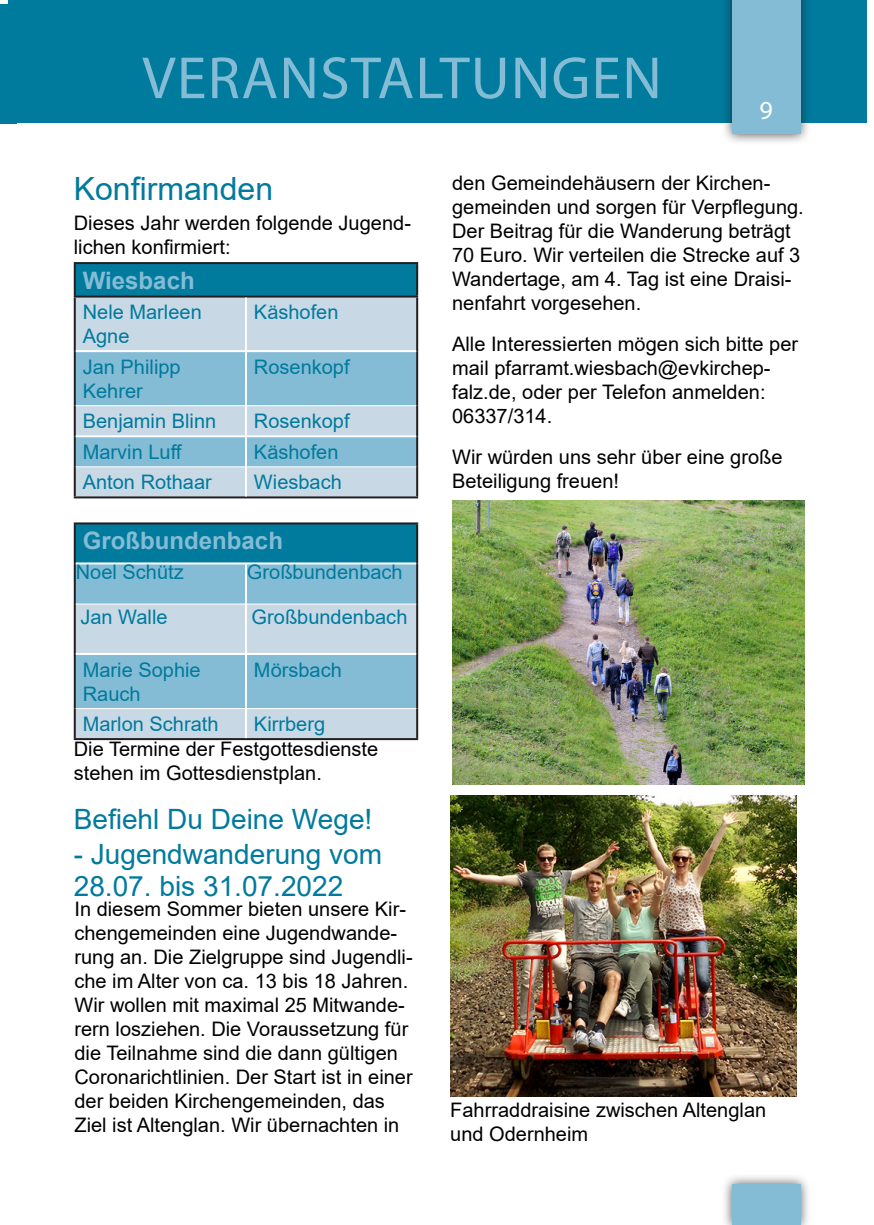
<style>
.page{position:relative;width:874px;height:1225px;background:#fff}
.page>*{position:absolute;margin:0;border:0;box-sizing:border-box;transform-origin:0 0}
.Seitenzahl{font:60px "Myriad Pro";letter-spacing:.02em;color:#84bcd5}
.Seitenzahl-2{font:32px "Arial";color:#007a9d}
.Seitenzahl-3{font:28px/32px "Arial";color:#007a9d}
.t1{font:26px "Myriad Pro";color:#fff}
.t2{font:700 24px "Arial";color:#84bcd5}
.Seitenzahl-4{font:20px/24px "Arial";color:#000}
.Seitenzahl-5{font:20px/24px "Arial";color:#007a9d}
</style>
<div class="page">
<div style="left:0;top:4px;width:17px;height:119px;background:#007a9d"></div>
<div style="left:8px;top:0;width:857px;height:123px;background:#007a9d"></div>
<div style="left:720px;top:1173px;width:90px;height:52px;background:#231f20;opacity:.75"></div>
<div style="left:731px;top:1184px;width:68px;height:40px;background:#84bcd5"></div>
<div style="left:720px;top:0;width:90px;height:145px;background:#231f20;opacity:.75"></div>
<div style="left:731px;top:0;width:68px;height:134px;background:#84bcd5"></div>
<div style="left:75px;top:263px;width:342px;height:33px;background:#007a9d"></div>
<div style="left:76px;top:297px;width:340px;height:199px;background:#c8d9e5"></div>
<svg style="left:76px;top:352px;width:340px;height:114px;background:#96c3d9"></svg>
<hr style="left:74px;top:262px;width:172px;height:2px;background:#231f20">
<hr style="left:74px;top:264px;width:2px;height:31px;background:#231f20">
<hr style="left:246px;top:262px;width:172px;height:2px;background:#231f20">
<hr style="left:416px;top:264px;width:2px;height:31px;background:#231f20">
<hr style="left:74px;top:295px;width:172px;height:2px;background:#231f20">
<hr style="left:74px;top:297px;width:2px;height:54px;background:#231f20">
<hr style="left:246px;top:295px;width:172px;height:2px;background:#231f20">
<hr style="left:416px;top:297px;width:2px;height:54px;background:#231f20">
<hr style="left:74px;top:351px;width:2px;height:55px;background:#231f20">
<hr style="left:416px;top:351px;width:2px;height:55px;background:#231f20">
<hr style="left:74px;top:406px;width:2px;height:30px;background:#231f20">
<hr style="left:416px;top:406px;width:2px;height:30px;background:#231f20">
<hr style="left:74px;top:436px;width:2px;height:31px;background:#231f20">
<hr style="left:416px;top:436px;width:2px;height:31px;background:#231f20">
<hr style="left:74px;top:467px;width:2px;height:29px;background:#231f20">
<hr style="left:416px;top:467px;width:2px;height:29px;background:#231f20">
<hr style="left:74px;top:496px;width:172px;height:2px;background:#231f20">
<hr style="left:246px;top:496px;width:172px;height:2px;background:#231f20">
<hr style="left:245px;top:297px;width:2px;height:53px;background:#fff">
<hr style="left:76px;top:350px;width:170px;height:2px;background:#fff">
<hr style="left:246px;top:350px;width:170px;height:2px;background:#fff">
<hr style="left:245px;top:352px;width:2px;height:53px;background:#fff">
<hr style="left:245px;top:406px;width:2px;height:29px;background:#fff">
<hr style="left:76px;top:435px;width:170px;height:2px;background:#fff">
<hr style="left:246px;top:435px;width:170px;height:2px;background:#fff">
<hr style="left:245px;top:437px;width:2px;height:29px;background:#fff">
<hr style="left:245px;top:467px;width:2px;height:29px;background:#fff">
<hr style="left:76px;top:405px;width:170px;height:1px;background:#fff">
<hr style="left:246px;top:405px;width:170px;height:1px;background:#fff">
<hr style="left:76px;top:466px;width:170px;height:1px;background:#fff">
<hr style="left:246px;top:466px;width:170px;height:1px;background:#fff">
<div style="left:75px;top:523px;width:342px;height:40px;background:#007a9d"></div>
<div style="left:76px;top:564px;width:340px;height:39px;background:#84bcd5"></div>
<svg style="left:76px;top:604px;width:340px;height:134px;background:#accdde"></svg>
<hr style="left:74px;top:522px;width:172px;height:2px;background:#231f20">
<hr style="left:74px;top:524px;width:2px;height:39px;background:#231f20">
<hr style="left:246px;top:522px;width:172px;height:2px;background:#231f20">
<hr style="left:416px;top:524px;width:2px;height:39px;background:#231f20">
<hr style="left:74px;top:563px;width:2px;height:41px;background:#231f20">
<hr style="left:416px;top:563px;width:2px;height:41px;background:#231f20">
<hr style="left:74px;top:604px;width:2px;height:50px;background:#231f20">
<hr style="left:416px;top:604px;width:2px;height:50px;background:#231f20">
<hr style="left:74px;top:654px;width:2px;height:54px;background:#231f20">
<hr style="left:416px;top:654px;width:2px;height:54px;background:#231f20">
<hr style="left:74px;top:708px;width:2px;height:30px;background:#231f20">
<hr style="left:416px;top:708px;width:2px;height:30px;background:#231f20">
<hr style="left:74px;top:738px;width:172px;height:2px;background:#231f20">
<hr style="left:246px;top:738px;width:172px;height:2px;background:#231f20">
<hr style="left:76px;top:562px;width:170px;height:2px;background:#fff">
<hr style="left:246px;top:562px;width:170px;height:2px;background:#fff">
<hr style="left:245px;top:564px;width:2px;height:40px;background:#fff">
<hr style="left:245px;top:604px;width:2px;height:49px;background:#fff">
<hr style="left:76px;top:653px;width:170px;height:2px;background:#fff">
<hr style="left:246px;top:653px;width:170px;height:2px;background:#fff">
<hr style="left:245px;top:655px;width:2px;height:53px;background:#fff">
<hr style="left:245px;top:709px;width:2px;height:29px;background:#fff">
<hr style="left:76px;top:708px;width:170px;height:1px;background:#fff">
<hr style="left:246px;top:708px;width:170px;height:1px;background:#fff">
<img style="left:452px;top:501px;width:351px;height:283px">
<img style="left:450px;top:796px;width:346px;height:300px">
<p class="Seitenzahl" style="left:142px;top:41px;width:521px">VERANSTALTUNGEN</p>
<h3 class="t1" style="left:759px;top:94px;width:15px">9</h3>
<p class="Seitenzahl-2" style="left:74px;top:167px;width:201px">Konfirmanden</p>
<p class="Seitenzahl-4" style="left:74px;top:211px;width:338px">Dieses Jahr werden folgende Jugend&shy;lichen konfirmiert:</p>
<p class="t2" style="left:83px;top:263px;width:113px">Wiesbach</p>
<p class="Seitenzahl-5" style="left:83px;top:300px;width:120px">Nele Marleen<br>Agne</p>
<p class="Seitenzahl-5" style="left:254px;top:300px;width:86px">Käshofen</p>
<p class="Seitenzahl-5" style="left:83px;top:354px;width:99px">Jan Philipp<br>Kehrer</p>
<p class="Seitenzahl-5" style="left:254px;top:354px;width:97px">Rosenkopf</p>
<p class="Seitenzahl-5" style="left:83px;top:409px;width:135px">Benjamin Blinn</p>
<p class="Seitenzahl-5" style="left:254px;top:409px;width:97px">Rosenkopf</p>
<p class="Seitenzahl-5" style="left:83px;top:440px;width:101px">Marvin Luff</p>
<p class="Seitenzahl-5" style="left:254px;top:440px;width:86px">Käshofen</p>
<p class="Seitenzahl-5" style="left:83px;top:470px;width:130px">Anton Rothaar</p>
<p class="Seitenzahl-5" style="left:254px;top:470px;width:89px">Wiesbach</p>
<p class="t2" style="left:83px;top:523px;width:202px">Großbundenbach</p>
<p class="Seitenzahl-5" style="left:76px;top:560px;width:109px">Noel Schütz</p>
<p class="Seitenzahl-5" style="left:247px;top:560px;width:157px">Großbundenbach</p>
<p class="Seitenzahl-5" style="left:80px;top:605px;width:89px">Jan Walle</p>
<p class="Seitenzahl-5" style="left:251px;top:605px;width:157px">Großbundenbach</p>
<p class="Seitenzahl-5" style="left:83px;top:657px;width:119px">Marie Sophie<br>Rauch</p>
<p class="Seitenzahl-5" style="left:254px;top:657px;width:89px">Mörsbach</p>
<p class="Seitenzahl-5" style="left:83px;top:712px;width:137px">Marlon Schrath</p>
<p class="Seitenzahl-5" style="left:254px;top:712px;width:73px">Kirrberg</p>
<p class="Seitenzahl-4" style="left:74px;top:737px;width:306px">Die Termine der Festgottesdienste stehen im Gottesdienstplan.</p>
<p class="Seitenzahl-3" style="left:74px;top:803px;width:300px">Befiehl Du Deine Wege!</p>
<p class="Seitenzahl-3" style="left:74px;top:837px;width:310px">- Jugendwanderung vom<br>28.07. bis 31.07.2022</p>
<p class="Seitenzahl-4" style="left:74px;top:897px;width:339px">In diesem Sommer bieten unsere Kir&shy;chengemeinden eine Jugendwande&shy;rung an. Die Zielgruppe sind Jugendli&shy;che im Alter von ca. 13 bis 18 Jahren.<br>Wir wollen mit maximal 25 Mitwande&shy;rern losziehen. Die Voraussetzung für die Teilnahme sind die dann gültigen Coronarichtlinien. Der Start ist in einer der beiden Kirchengemeinden, das Ziel ist Altenglan. Wir übernachten in</p>
<p class="Seitenzahl-4" style="left:452px;top:171px;width:353px">den Gemeindehäusern der Kirchen&shy;gemeinden und sorgen für Verpflegung.<br>Der Beitrag für die Wanderung beträgt 70 Euro. Wir verteilen die Strecke auf 3<br>Wandertage, am 4. Tag ist eine Draisi&shy;nenfahrt vorgesehen.</p>
<p class="Seitenzahl-4" style="left:452px;top:332px;width:347px">Alle Interessierten mögen sich bitte per mail pfarramt.wiesbach@evkirchep&shy;falz.de, oder per Telefon anmelden:<br>06337/314.</p>
<p class="Seitenzahl-4" style="left:452px;top:445px;width:332px">Wir würden uns sehr über eine große<br>Beteiligung freuen!</p>
<p class="Seitenzahl-4" style="left:450px;top:1097px;width:317px">Fahrraddraisine zwischen Altenglan und Odernheim</p>
</div>
